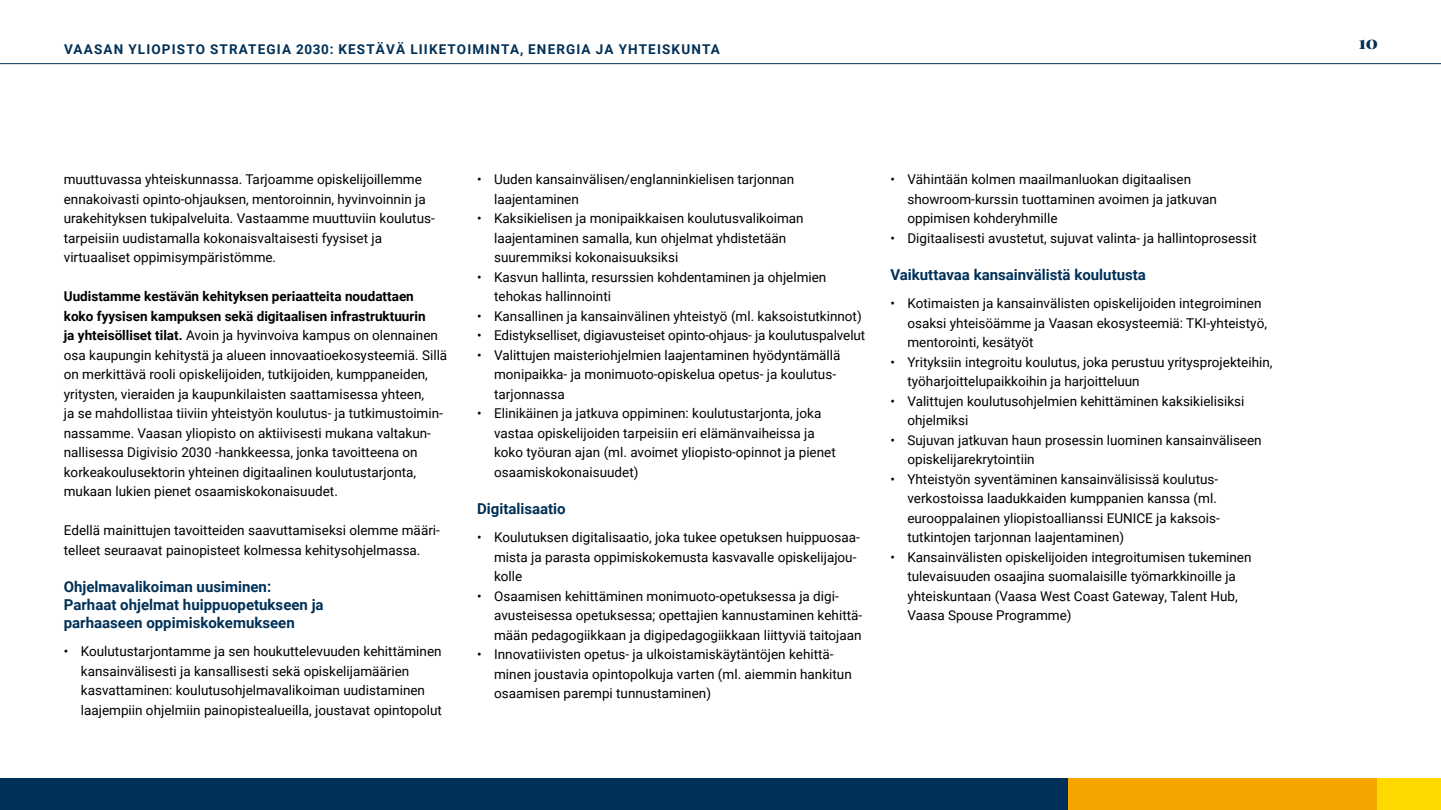
<style>
.page{position:relative;width:1441px;height:810px;background:#fff}
.page>*{position:absolute;margin:0;border:0;box-sizing:border-box;transform-origin:0 0}
.t1{font:900 18px "Playfair Display";color:#003057}
.t2{font:700 15px/18px "Roboto";color:#003057}
.t3{font:13.5px/19.5px "Roboto";color:#000}
.t4{font:700 13.5px "Roboto";letter-spacing:.085em;color:#003057}
.s1{font-weight:700}
</style>
<div class="page">
<div style="left:1354px;top:778px;width:86px;height:32px;background:#ffd900"></div>
<div style="left:1067px;top:778px;width:309px;height:32px;background:#f6a500"></div>
<div style="left:0;top:778px;width:1067px;height:32px;background:#003057"></div>
<hr style="left:0;top:63px;width:1440px;height:1px;background:#003057">
<p class="t4" style="left:64px;top:40px;width:657px">VAASAN YLIOPISTO STRATEGIA 2030: KESTÄVÄ LIIKETOIMINTA, ENERGIA JA YHTEISKUNTA</p>
<h1 class="t1" style="left:1358px;top:28px;width:21px">10</h1>
<p class="t3" style="left:64px;top:169px;width:372px">muuttuvassa yhteiskunnassa. Tarjoamme opiskelijoillemme ennakoivasti opinto-ohjauksen, mentoroinnin, hyvinvoinnin ja urakehityksen tukipalveluita. Vastaamme muuttuviin koulutus&shy;tarpeisiin uudistamalla kokonaisvaltaisesti fyysiset ja virtuaaliset oppimisympäristömme.</p>
<p class="t3" style="left:64px;top:286px;width:385px"><span class="s1">Uudistamme kestävän kehityksen periaatteita noudattaen<br>koko fyysisen kampuksen sekä digitaalisen infrastruktuurin<br>ja yhteisölliset tilat.</span> Avoin ja hyvinvoiva kampus on olennainen osa kaupungin kehitystä ja alueen innovaatioekosysteemiä. Sillä on merkittävä rooli opiskelijoiden, tutkijoiden, kumppaneiden, yritysten, vieraiden ja kaupunkilaisten saattamisessa yhteen,<br>ja se mahdollistaa tiiviin yhteistyön koulutus- ja tutkimustoimin&shy;nassamme. Vaasan yliopisto on aktiivisesti mukana valtakun&shy;nallisessa Digivisio 2030 -hankkeessa, jonka tavoitteena on korkeakoulusektorin yhteinen digitaalinen koulutustarjonta, mukaan lukien pienet osaamiskokonaisuudet.</p>
<p class="t3" style="left:64px;top:520px;width:377px">Edellä mainittujen tavoitteiden saavuttamiseksi olemme määri&shy;telleet seuraavat painopisteet kolmessa kehitysohjelmassa.</p>
<p class="t2" style="left:64px;top:577px;width:261px">Ohjelmavalikoiman uusiminen:<br>Parhaat ohjelmat huippuopetukseen ja parhaaseen oppimiskokemukseen</p>
<p class="t3" style="left:81px;top:641px;width:363px;text-indent:-17px">• Koulutustarjontamme ja sen houkuttelevuuden kehittäminen kansainvälisesti ja kansallisesti sekä opiskelijamäärien kasvattaminen: koulutusohjelmavalikoiman uudistaminen laajempiin ohjelmiin painopistealueilla, joustavat opintopolut</p>
<p class="t3" style="left:494px;top:169px;width:302px;text-indent:-17px">• Uuden kansainvälisen/englanninkielisen tarjonnan laajentaminen</p>
<p class="t3" style="left:494px;top:208px;width:311px;text-indent:-17px">• Kaksikielisen ja monipaikkaisen koulutusvalikoiman laajentaminen samalla, kun ohjelmat yhdistetään suuremmiksi kokonaisuuksiksi</p>
<p class="t3" style="left:494px;top:267px;width:334px;text-indent:-17px">• Kasvun hallinta, resurssien kohdentaminen ja ohjelmien tehokas hallinnointi</p>
<p class="t3" style="left:477px;top:306px;width:386px">• Kansallinen ja kansainvälinen yhteistyö (ml. kaksoistutkinnot)</p>
<p class="t3" style="left:477px;top:325px;width:389px">• Edistykselliset, digiavusteiset opinto-ohjaus- ja koulutuspalvelut</p>
<p class="t3" style="left:494px;top:345px;width:348px;text-indent:-17px">• Valittujen maisteriohjelmien laajentaminen hyödyntämällä monipaikka- ja monimuoto-opiskelua opetus- ja koulutus&shy;tarjonnassa</p>
<p class="t3" style="left:494px;top:403px;width:343px;text-indent:-17px">• Elinikäinen ja jatkuva oppiminen: koulutustarjonta, joka vastaa opiskelijoiden tarpeisiin eri elämänvaiheissa ja koko työuran ajan (ml. avoimet yliopisto-opinnot ja pienet osaamiskokonaisuudet)</p>
<p class="t2" style="left:477px;top:499px;width:90px">Digitalisaatio</p>
<p class="t3" style="left:494px;top:527px;width:367px;text-indent:-17px">• Koulutuksen digitalisaatio, joka tukee opetuksen huippuosaa&shy;mista ja parasta oppimiskokemusta kasvavalle opiskelijajou&shy;kolle</p>
<p class="t3" style="left:494px;top:586px;width:369px;text-indent:-17px">• Osaamisen kehittäminen monimuoto-opetuksessa ja digi&shy;avusteisessa opetuksessa; opettajien kannustaminen kehittä&shy;mään pedagogiikkaan ja digipedagogiikkaan liittyviä taitojaan</p>
<p class="t3" style="left:494px;top:644px;width:359px;text-indent:-17px">• Innovatiivisten opetus- ja ulkoistamiskäytäntöjen kehittä&shy;minen joustavia opintopolkuja varten (ml. aiemmin hankitun osaamisen parempi tunnustaminen)</p>
<p class="t3" style="left:907px;top:169px;width:311px;text-indent:-17px">• Vähintään kolmen maailmanluokan digitaalisen showroom-kurssin tuottaminen avoimen ja jatkuvan oppimisen kohderyhmille</p>
<p class="t3" style="left:890px;top:228px;width:368px">• Digitaalisesti avustetut, sujuvat valinta- ja hallintoprosessit</p>
<p class="t2" style="left:890px;top:265px;width:257px">Vaikuttavaa kansainvälistä koulutusta</p>
<p class="t3" style="left:907px;top:293px;width:361px;text-indent:-17px">• Kotimaisten ja kansainvälisten opiskelijoiden integroiminen osaksi yhteisöämme ja Vaasan ekosysteemiä: TKI-yhteistyö, mentorointi, kesätyöt</p>
<p class="t3" style="left:907px;top:352px;width:366px;text-indent:-17px">• Yrityksiin integroitu koulutus, joka perustuu yritysprojekteihin, työharjoittelupaikkoihin ja harjoitteluun</p>
<p class="t3" style="left:907px;top:391px;width:338px;text-indent:-17px">• Valittujen koulutusohjelmien kehittäminen kaksikielisiksi ohjelmiksi</p>
<p class="t3" style="left:907px;top:430px;width:356px;text-indent:-17px">• Sujuvan jatkuvan haun prosessin luominen kansainväliseen opiskelijarekrytointiin</p>
<p class="t3" style="left:907px;top:469px;width:314px;text-indent:-17px">• Yhteistyön syventäminen kansainvälisissä koulutus&shy;verkostoissa laadukkaiden kumppanien kanssa (ml. eurooppalainen yliopistoallianssi EUNICE ja kaksois&shy;tutkintojen tarjonnan laajentaminen)</p>
<p class="t3" style="left:907px;top:547px;width:346px;text-indent:-17px">• Kansainvälisten opiskelijoiden integroitumisen tukeminen tulevaisuuden osaajina suomalaisille työmarkkinoille ja yhteiskuntaan (Vaasa West Coast Gateway, Talent Hub, Vaasa Spouse Programme)</p>
</div>
